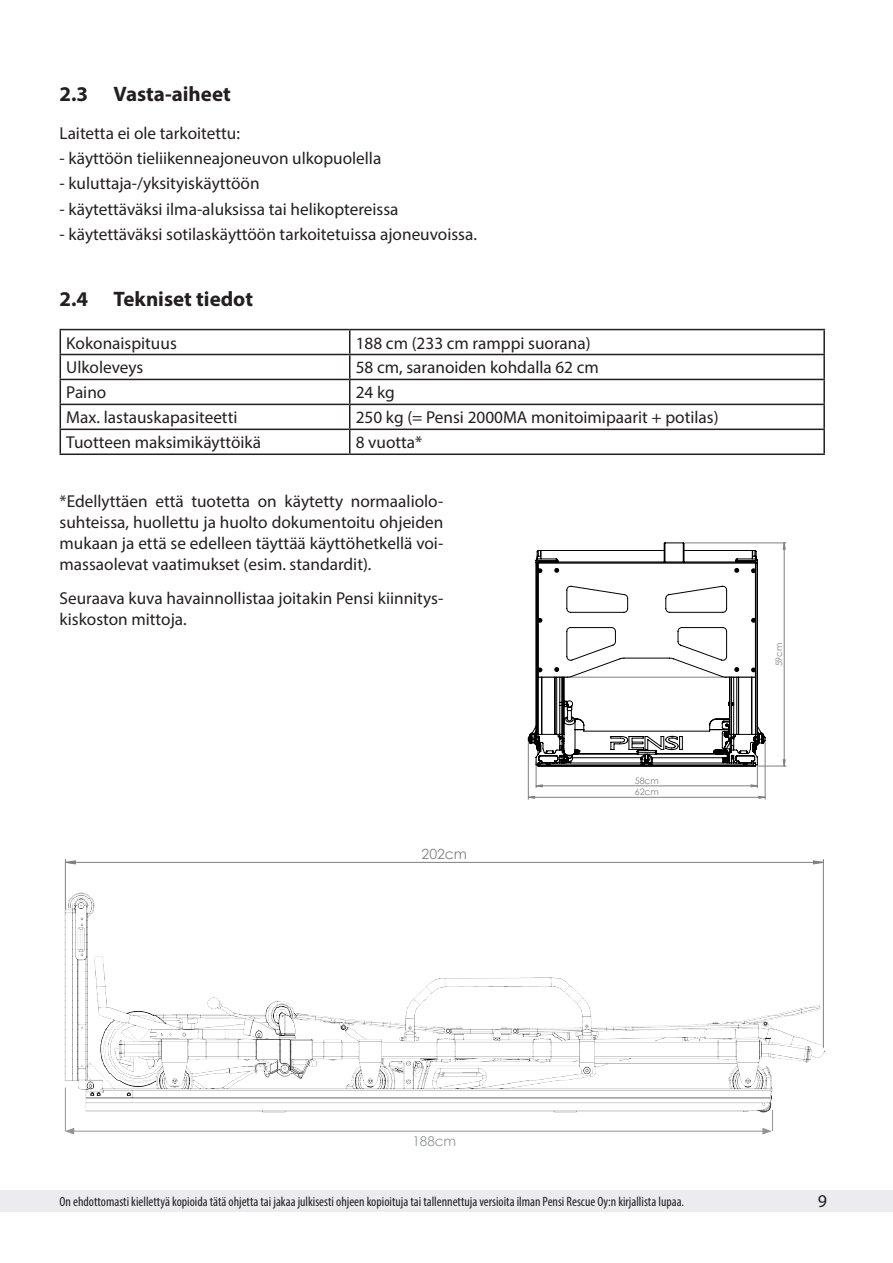
<style>
.page{position:relative;width:893px;height:1263px;background:#fff}
.page>*{position:absolute;margin:0;border:0;box-sizing:border-box;transform-origin:0 0}
.Otsake_0_0{font:700 21px "Myriad Pro";color:#231f20}
.t1{font:18px "Myriad Pro";color:#231f20}
.Perus{font:17.25px/21px "Myriad Pro";color:#231f20;text-align:justify}
.t2{font:13.95px "Century Gothic";color:#808080}
.t3{font:condensed 13.5px "Myriad Pro";color:#231f20}
.Perus-2{font:13.5px "Century Gothic";color:#939598}
.t4{font:8.85px "Century Gothic";color:#808080}
</style>
<div class="page">
<div style="left:0;top:1191px;width:893px;height:21px;background:#ececee"></div>
<hr style="left:60px;top:329px;width:290px;height:1px;background:#231f20">
<hr style="left:350px;top:329px;width:475px;height:1px;background:#231f20">
<hr style="left:823px;top:330px;width:2px;height:24px;background:#231f20">
<hr style="left:60px;top:354px;width:290px;height:1px;background:#231f20">
<hr style="left:350px;top:354px;width:475px;height:1px;background:#231f20">
<hr style="left:823px;top:355px;width:2px;height:24px;background:#231f20">
<hr style="left:60px;top:379px;width:290px;height:1px;background:#231f20">
<hr style="left:350px;top:379px;width:475px;height:1px;background:#231f20">
<hr style="left:823px;top:380px;width:2px;height:24px;background:#231f20">
<hr style="left:60px;top:404px;width:290px;height:1px;background:#231f20">
<hr style="left:350px;top:404px;width:475px;height:1px;background:#231f20">
<hr style="left:823px;top:405px;width:2px;height:24px;background:#231f20">
<hr style="left:60px;top:429px;width:290px;height:1px;background:#231f20">
<svg style="left:60px;top:330px;width:1px;height:123px"></svg>
<hr style="left:350px;top:429px;width:475px;height:1px;background:#231f20">
<svg style="left:349px;top:330px;width:1px;height:123px"></svg>
<hr style="left:823px;top:430px;width:2px;height:23px;background:#231f20">
<hr style="left:60px;top:453px;width:290px;height:2px;background:#231f20">
<hr style="left:350px;top:453px;width:475px;height:2px;background:#231f20">
<hr style="left:528px;top:742px;width:1px;height:57px;background:#808080">
<hr style="left:765px;top:742px;width:1px;height:57px;background:#808080">
<svg style="left:528px;top:796px;width:237px;height:3px"></svg>
<svg style="left:536px;top:542px;width:250px;height:246px"></svg>
<svg style="left:528px;top:542px;width:238px;height:224px"></svg>
<img style="left:64px;top:880px;width:761px;height:236px">
<hr style="left:65px;top:859px;width:1px;height:50px;background:#808080">
<hr style="left:823px;top:859px;width:1px;height:188px;background:#808080">
<svg style="left:65px;top:860px;width:759px;height:4px"></svg>
<hr style="left:72px;top:1131px;width:693px;height:1px;background:#919396">
<svg style="left:65px;top:1128px;width:9px;height:6px"></svg>
<hr style="left:65px;top:1087px;width:1px;height:44px;background:#939598">
<svg style="left:762px;top:1110px;width:11px;height:24px"></svg>
<p class="Otsake_0_0" style="left:60px;top:80px;width:173px">2.3 Vasta-aiheet</p>
<p class="Perus" style="left:60px;top:122px;width:182px">Laitetta ei ole tarkoitettu:</p>
<p class="Perus" style="left:60px;top:147px;width:323px">- käyttöön tieliikenneajoneuvon ulkopuolella</p>
<p class="Perus" style="left:60px;top:173px;width:202px">- kuluttaja-/yksityiskäyttöön</p>
<p class="Perus" style="left:60px;top:198px;width:341px">- käytettäväksi ilma-aluksissa tai helikoptereissa</p>
<p class="Perus" style="left:60px;top:223px;width:419px">- käytettäväksi sotilaskäyttöön tarkoitetuissa ajoneuvoissa.</p>
<p class="Otsake_0_0" style="left:60px;top:285px;width:195px">2.4 Tekniset tiedot</p>
<p class="Perus" style="left:66px;top:332px;width:112px">Kokonaispituus</p>
<p class="Perus" style="left:356px;top:332px;width:236px">188 cm (233 cm ramppi suorana)</p>
<p class="Perus" style="left:66px;top:357px;width:79px">Ulkoleveys</p>
<p class="Perus" style="left:356px;top:357px;width:245px">58 cm, saranoiden kohdalla 62 cm</p>
<p class="Perus" style="left:66px;top:382px;width:42px">Paino</p>
<p class="Perus" style="left:356px;top:382px;width:41px">24 kg</p>
<p class="Perus" style="left:66px;top:407px;width:173px">Max. lastauskapasiteetti</p>
<p class="Perus" style="left:356px;top:407px;width:364px">250 kg (= Pensi 2000MA monitoimipaarit + potilas)</p>
<p class="Perus" style="left:66px;top:432px;width:196px">Tuotteen maksimikäyttöikä</p>
<p class="Perus" style="left:356px;top:432px;width:68px">8 vuotta*</p>
<p class="Perus" style="left:60px;top:491px;width:385px">*Edellyttäen että tuotetta on käytetty normaaliolo&shy;suhteissa, huollettu ja huolto dokumentoitu ohjeiden mukaan ja että se edelleen täyttää käyttöhetkellä voi&shy;massaolevat vaatimukset (esim. standardit).</p>
<p class="Perus" style="left:60px;top:587px;width:385px">Seuraava kuva havainnollistaa joitakin Pensi kiinnitys&shy;kiskoston mittoja.</p>
<p class="t2" style="left:422px;top:844px;width:47px">202cm</p>
<p class="Perus-2" style="left:412px;top:1133px;width:45px">188cm</p>
<p class="t4" style="left:635px;top:774px;width:25px">58cm</p>
<p class="t4" style="left:635px;top:786px;width:25px">62cm</p>
<p class="t4" style="left:773px;top:666px;width:25px;rotate:-90deg">59cm</p>
<p class="t3" style="left:60px;top:1193px;width:626px">On ehdottomasti kiellettyä kopioida tätä ohjetta tai jakaa julkisesti ohjeen kopioituja tai tallennettuja versioita ilman Pensi Rescue Oy:n kirjallista lupaa.</p>
<p class="t1" style="left:818px;top:1190px;width:11px">9</p>
</div>
